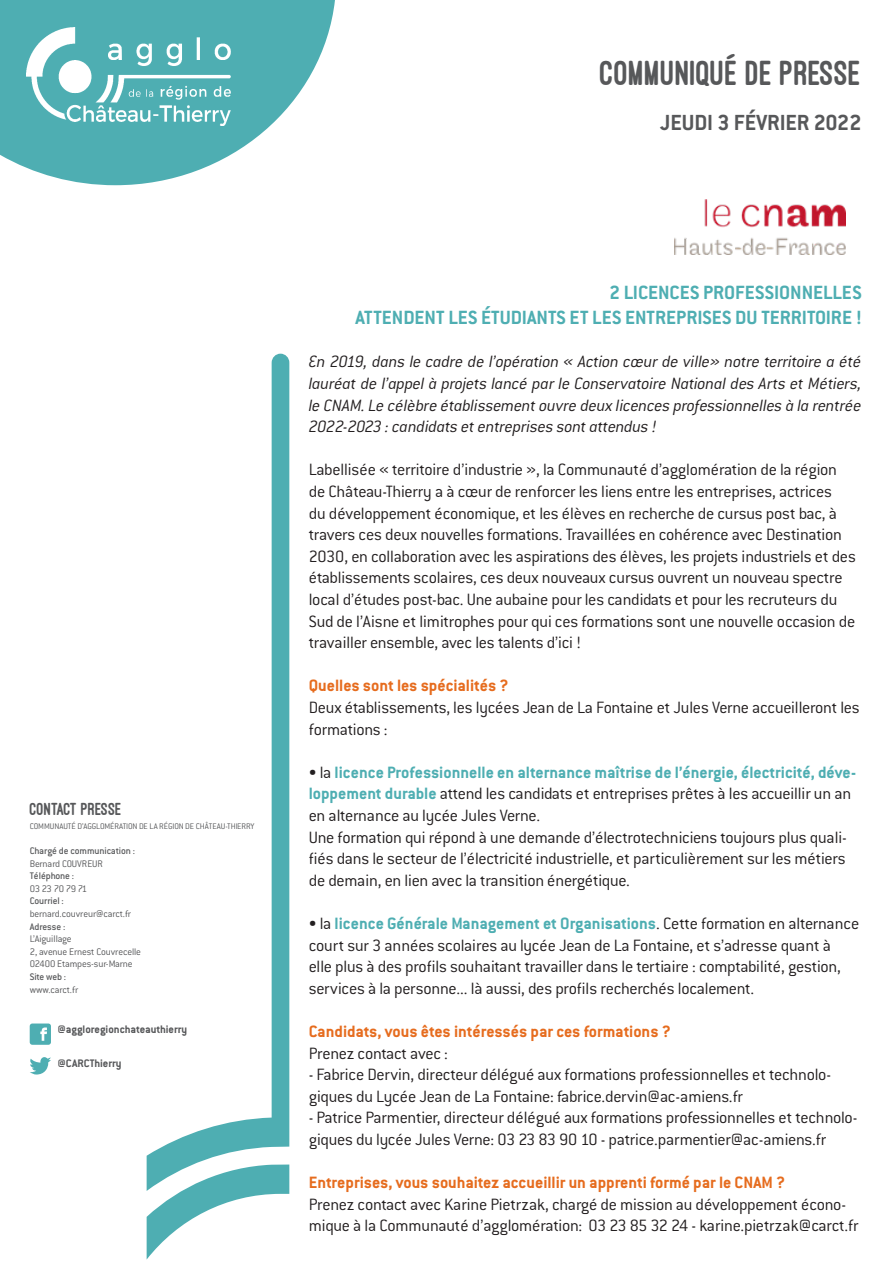
<style>
.page{position:relative;width:893px;height:1263px;background:#fff}
.page>*{position:absolute;margin:0;border:0;box-sizing:border-box;transform-origin:0 0}
.Titre{font:800 36px "Ostrich Sans";color:#57585a}
.Titre-2{font:700 24px "Conduit ITC";color:#57585a}
.t1{font:700 21px "Conduit ITC";color:#4eaeb2}
.t2{font:300 18px/21.6px "Conduit ITC";letter-spacing:-.015em;color:#231f20}
.t3{font:italic 300 18px/21.6px "Conduit ITC";letter-spacing:-.015em;color:#231f20;text-align:justify}
.t4{font:700 18px "Conduit ITC";color:#e66c1e}
.t5{font:800 18px "Ostrich Sans";color:#57585a}
.t6{font:700 12px "Conduit ITC";color:#57585a}
.t7{font:300 10.5px/12.6px "Conduit ITC";letter-spacing:-.01em;color:#57585a}
.t8{font:500 10.5px "Conduit ITC";letter-spacing:-.01em;color:#57585a}
.t9{font:300 9px "Conduit ITC";letter-spacing:-.01em;color:#57585a}
.s1{font-weight:700;color:#4eaeb2}
</style>
<div class="page">
<svg style="left:0;top:0;width:335px;height:185px;fill:#4eaeb2"></svg>
<img style="left:26px;top:27px;width:204px;height:98px">
<svg style="left:30px;top:1023px;width:21px;height:22px"></svg>
<svg style="left:30px;top:1057px;width:21px;height:17px"></svg>
<svg style="left:147px;top:354px;width:142px;height:810px"></svg>
<svg style="left:147px;top:1164px;width:142px;height:95px"></svg>
<img style="left:675px;top:199px;width:171px;height:55px">
<p class="Titre" style="left:600px;top:54px;width:263px">COMMUNIQUÉ DE PRESSE</p>
<p class="Titre-2" style="left:660px;top:108px;width:203px">JEUDI 3 FÉVRIER 2022</p>
<p class="t5" style="left:30px;top:799px;width:94px">CONTACT PRESSE</p>
<p class="t9" style="left:30px;top:821px;width:226px">COMMUNAUTÉ D’AGGLOMÉRATION DE LA RÉGION DE CHÂTEAU-THIERRY</p>
<p class="t8" style="left:30px;top:845px;width:107px">Chargé de communication :</p>
<p class="t7" style="left:30px;top:857px;width:75px">Bernard COUVREUR</p>
<p class="t8" style="left:30px;top:870px;width:46px">Téléphone :</p>
<p class="t7" style="left:30px;top:882px;width:59px">03 23 70 79 71</p>
<p class="t8" style="left:30px;top:895px;width:36px">Courriel :</p>
<p class="t7" style="left:30px;top:907px;width:103px">bernard.couvreur@carct.fr</p>
<p class="t8" style="left:30px;top:920px;width:37px">Adresse :</p>
<p class="t7" style="left:30px;top:932px;width:113px">L’Aiguillage<br>2, avenue Ernest Couvrecelle</p>
<p class="t7" style="left:30px;top:958px;width:104px">02400 Etampes-sur-Marne</p>
<p class="t8" style="left:30px;top:971px;width:38px">Site web :</p>
<p class="t7" style="left:30px;top:983px;width:50px">www.carct.fr</p>
<p class="t6" style="left:57px;top:1022px;width:131px">@aggloregionchateauthierry</p>
<p class="t6" style="left:57px;top:1057px;width:66px">@CARCThierry</p>
<p class="t1" style="left:609px;top:280px;width:254px">2 LICENCES PROFESSIONNELLES</p>
<p class="t1" style="left:355px;top:305px;width:508px">ATTENDENT LES ÉTUDIANTS ET LES ENTREPRISES DU TERRITOIRE !</p>
<p class="t3" style="left:309px;top:351px;width:554px">En 2019, dans le cadre de l’opération « Action cœur de ville» notre territoire a été lauréat de l’appel à projets lancé par le Conservatoire National des Arts et Métiers, le CNAM. Le célèbre établissement ouvre deux licences professionnelles à la rentrée 2022-2023 : candidats et entreprises sont attendus !</p>
<p class="t2" style="left:309px;top:459px;width:549px">Labellisée « territoire d’industrie », la Communauté d’agglomération de la région de Château-Thierry a à cœur de renforcer les liens entre les entreprises, actrices<br>du développement économique, et les élèves en recherche de cursus post bac, à travers ces deux nouvelles formations. Travaillées en cohérence avec Destination 2030, en collaboration avec les aspirations des élèves, les projets industriels et des établissements scolaires, ces deux nouveaux cursus ouvrent un nouveau spectre local d’études post-bac. Une aubaine pour les candidats et pour les recruteurs du Sud de l’Aisne et limitrophes pour qui ces formations sont une nouvelle occasion de travailler ensemble, avec les talents d’ici !</p>
<p class="t4" style="left:309px;top:675px;width:201px">Quelles sont les spécialités ?</p>
<p class="t2" style="left:309px;top:696px;width:552px">Deux établissements, les lycées Jean de La Fontaine et Jules Verne accueilleront les formations :</p>
<p class="t2" style="left:309px;top:761px;width:549px">• la <span class="s1">licence Professionnelle en alternance maîtrise de l’énergie, électricité, déve&shy;loppement durable</span> attend les candidats et entreprises prêtes à les accueillir un an en alternance au lycée Jules Verne.</p>
<p class="t2" style="left:309px;top:826px;width:540px;text-align:justify">Une formation qui répond à une demande d’électrotechniciens toujours plus quali&shy;fiés dans le secteur de l’électricité industrielle, et particulièrement sur les métiers de demain, en lien avec la transition énergétique.</p>
<p class="t2" style="left:309px;top:912px;width:552px">• la <span class="s1">licence Générale Management et Organisations</span>. Cette formation en alternance court sur 3 années scolaires au lycée Jean de La Fontaine, et s’adresse quant à<br>elle plus à des profils souhaitant travailler dans le tertiaire : comptabilité, gestion, services à la personne... là aussi, des profils recherchés localement.</p>
<p class="t4" style="left:309px;top:1021px;width:364px">Candidats, vous êtes intéressés par ces formations ?</p>
<p class="t2" style="left:309px;top:1042px;width:141px">Prenez contact avec :</p>
<p class="t2" style="left:309px;top:1064px;width:524px">- Fabrice Dervin, directeur délégué aux formations professionnelles et technolo&shy;giques du Lycée Jean de La Fontaine: fabrice.dervin@ac-amiens.fr</p>
<p class="t2" style="left:309px;top:1107px;width:550px">- Patrice Parmentier, directeur délégué aux formations professionnelles et technolo&shy;giques du lycée Jules Verne: 03 23 83 90 10 - patrice.parmentier@ac-amiens.fr</p>
<p class="t4" style="left:309px;top:1172px;width:478px">Entreprises, vous souhaitez accueillir un apprenti formé par le CNAM ?</p>
<p class="t2" style="left:309px;top:1193px;width:551px">Prenez contact avec Karine Pietrzak, chargé de mission au développement écono&shy;mique à la Communauté d’agglomération: 03 23 85 32 24 - karine.pietrzak@carct.fr</p>
</div>
